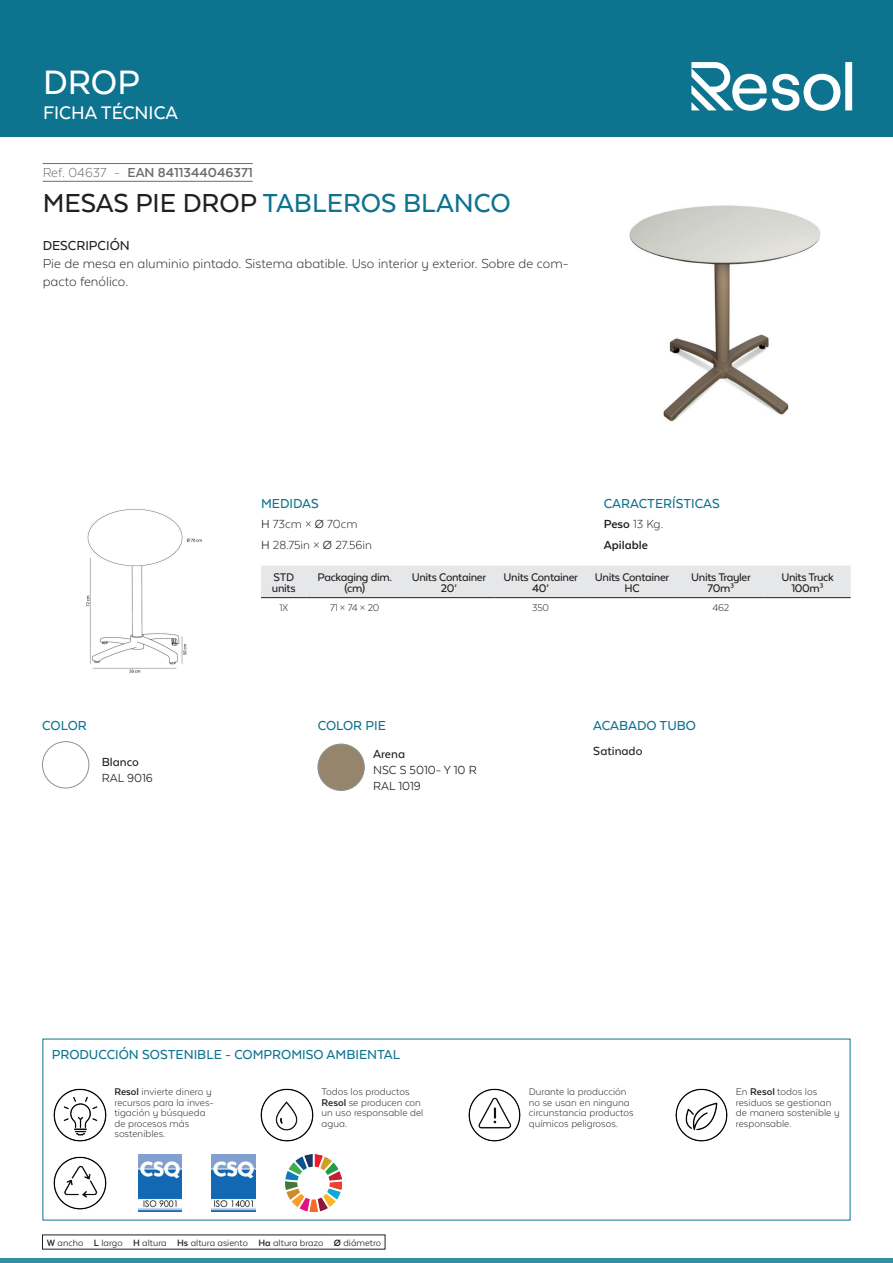
<style>
.page{position:relative;width:893px;height:1263px;background:#fff}
.page>*{position:absolute;margin:0;border:0;box-sizing:border-box;transform-origin:0 0}
.t1{font:500 39px "Texta Alt";color:#fff}
.t2{font:500 30px "Texta Alt";color:#0d738f}
.t3{font:500 21px "Texta Alt";color:#fff}
.t4{font:300 15px/18px "Texta Alt";color:#231f20}
.t5{font:500 15px "Texta Alt";color:#0d738f}
.t6{font:700 15px "Texta Alt";color:#6c6d70}
.t7{font:500 15px "Texta Alt";color:#231f20}
.t8{font:300 13.5px/20.4px "Texta Alt";color:#231f20}
.t9{font:13.5px/16.2px "Texta Alt";color:#231f20}
.t10{font:500 13.5px "Texta Alt";color:#231f20}
.t11{font:700 13.5px/20.4px "Texta Alt";color:#231f20}
.t12{font:500 12.75px/10.5px "Texta Alt";letter-spacing:-.025em;color:#231f20;text-align:center}
.t13{font:300 11.25px/10.5px "Texta Alt";color:#231f20}
.t14{font:10.5px "Texta Alt";color:#231f20}
.s1{font-weight:300}
.s2{color:#231f20}
.s3{font-weight:400}
.s4{font-weight:700}
</style>
<div class="page">
<div style="left:0;top:0;width:893px;height:137px;background:#0d738f"></div>
<hr style="left:0;top:1259px;width:893px;height:4px;background:#348ea3">
<svg style="left:691px;top:62px;width:161px;height:49px"></svg>
<hr style="left:43px;top:163px;width:210px;height:1px;background:#6c6d70">
<hr style="left:43px;top:181px;width:210px;height:1px;background:#6c6d70">
<img style="left:629px;top:205px;width:192px;height:216px">
<img style="left:42px;top:742px;width:47px;height:46px;border-radius:23px">
<div style="left:42px;top:741px;width:47px;height:47px;border:1px solid #89948d;border-radius:50%"></div>
<div style="left:318px;top:744px;width:46px;height:46px;background:#95856c;border-radius:23px"></div>
<div style="left:318px;top:744px;width:46px;height:47px;border:1px solid #89948d;border-radius:50%"></div>
<img style="left:86px;top:509px;width:116px;height:164px">
<div style="left:261px;top:565px;width:590px;height:32px;background:#e6e7e9"></div>
<hr style="left:261px;top:597px;width:46px;height:1px;background:#231f20">
<hr style="left:307px;top:597px;width:96px;height:1px;background:#231f20">
<hr style="left:403px;top:597px;width:92px;height:1px;background:#231f20">
<hr style="left:495px;top:597px;width:92px;height:1px;background:#231f20">
<hr style="left:587px;top:597px;width:90px;height:1px;background:#231f20">
<hr style="left:677px;top:597px;width:88px;height:1px;background:#231f20">
<hr style="left:765px;top:597px;width:86px;height:1px;background:#231f20">
<img style="left:53px;top:1088px;width:54px;height:54px">
<img style="left:260px;top:1088px;width:54px;height:54px">
<img style="left:468px;top:1088px;width:53px;height:54px">
<img style="left:675px;top:1088px;width:53px;height:54px">
<img style="left:53px;top:1156px;width:54px;height:54px">
<img style="left:138px;top:1155px;width:44px;height:56px">
<img style="left:212px;top:1155px;width:43px;height:56px">
<img style="left:285px;top:1155px;width:57px;height:56px">
<h1 class="t1" style="left:43px;top:62px;width:98px">DROP</h1>
<h3 class="t3" style="left:43px;top:102px;width:136px">FICHA TÉCNICA</h3>
<h3 class="t6" style="left:43px;top:164px;width:212px"><span class="s1">Ref. 04637 -</span> EAN 8411344046371</h3>
<h2 class="t2" style="left:43px;top:188px;width:469px"><span class="s2">MESAS PIE DROP</span> TABLEROS BLANCO</h2>
<h3 class="t7" style="left:43px;top:237px;width:89px">DESCRIPCIÓN</h3>
<h3 class="t4" style="left:43px;top:254px;width:528px">Pie de mesa en aluminio pintado. Sistema abatible. Uso interior y exterior. Sobre de com&shy;pacto fenólico.</h3>
<h3 class="t5" style="left:42px;top:718px;width:46px">COLOR</h3>
<p class="t10" style="left:102px;top:755px;width:39px">Blanco</p>
<p class="t9" style="left:102px;top:770px;width:52px">RAL 9016</p>
<h3 class="t5" style="left:604px;top:495px;width:117px">CARACTERÍSTICAS</h3>
<p class="t11" style="left:604px;top:514px;width:61px">Peso <span class="s1">13 Kg.<br></span>Apilable</p>
<h3 class="t5" style="left:261px;top:495px;width:59px">MEDIDAS</h3>
<p class="t8" style="left:261px;top:514px;width:113px"><span class="s3">H</span> 73cm × <span class="s3">Ø</span> 70cm<br><span class="s3">H</span> 28.75in × <span class="s3">Ø</span> 27.56in</p>
<p class="t12" style="left:272px;top:572px;width:25px;text-align:left">STD units</p>
<p class="t12" style="left:317px;top:572px;width:76px">Packaging dim. (cm)</p>
<p class="t12" style="left:412px;top:572px;width:76px">Units Container<br>20’</p>
<p class="t12" style="left:504px;top:572px;width:76px">Units Container<br>40’</p>
<p class="t12" style="left:595px;top:572px;width:76px">Units Container<br>HC</p>
<p class="t12" style="left:691px;top:572px;width:61px">Units Trayler<br>70m³</p>
<p class="t12" style="left:781px;top:572px;width:54px">Units Truck<br>100m³</p>
<p class="t13" style="left:279px;top:602px;width:10px">1X</p>
<p class="t13" style="left:330px;top:602px;width:51px">71 × 74 × 20</p>
<p class="t13" style="left:532px;top:602px;width:18px">350</p>
<p class="t13" style="left:712px;top:602px;width:18px">462</p>
<h3 class="t5" style="left:318px;top:718px;width:70px">COLOR PIE</h3>
<p class="t10" style="left:373px;top:746px;width:33px">Arena</p>
<p class="t9" style="left:373px;top:761px;width:105px">NSC S 5010- Y 10 R<br>RAL 1019</p>
<h3 class="t5" style="left:593px;top:718px;width:104px">ACABADO TUBO</h3>
<p class="t10" style="left:593px;top:744px;width:51px">Satinado</p>
<h3 class="t5" style="left:52px;top:1047px;width:350px">PRODUCCIÓN SOSTENIBLE - COMPROMISO AMBIENTAL</h3>
<p class="t13" style="left:114px;top:1086px;width:101px"><span class="s4">Resol</span> invierte dinero y recursos para la inves&shy;tigación y búsqueda de procesos más sostenibles.</p>
<p class="t13" style="left:322px;top:1086px;width:103px">Todos los productos<br><span class="s4">Resol</span> se producen con un uso responsable del agua.</p>
<p class="t13" style="left:529px;top:1086px;width:106px">Durante la producción no se usan en ninguna circunstancia productos químicos peligrosos.</p>
<p class="t13" style="left:736px;top:1086px;width:105px">En <span class="s4">Resol</span> todos los residuos se gestionan de manera sostenible y responsable.</p>
<p class="t14" style="left:47px;top:1237px;width:336px"><span class="s4">W</span> ancho <span class="s4">L</span> largo <span class="s4">H</span> altura <span class="s4">Hs</span> altura asiento <span class="s4">Ha</span> altura brazo <span class="s4">Ø</span> diámetro</p>
</div>
